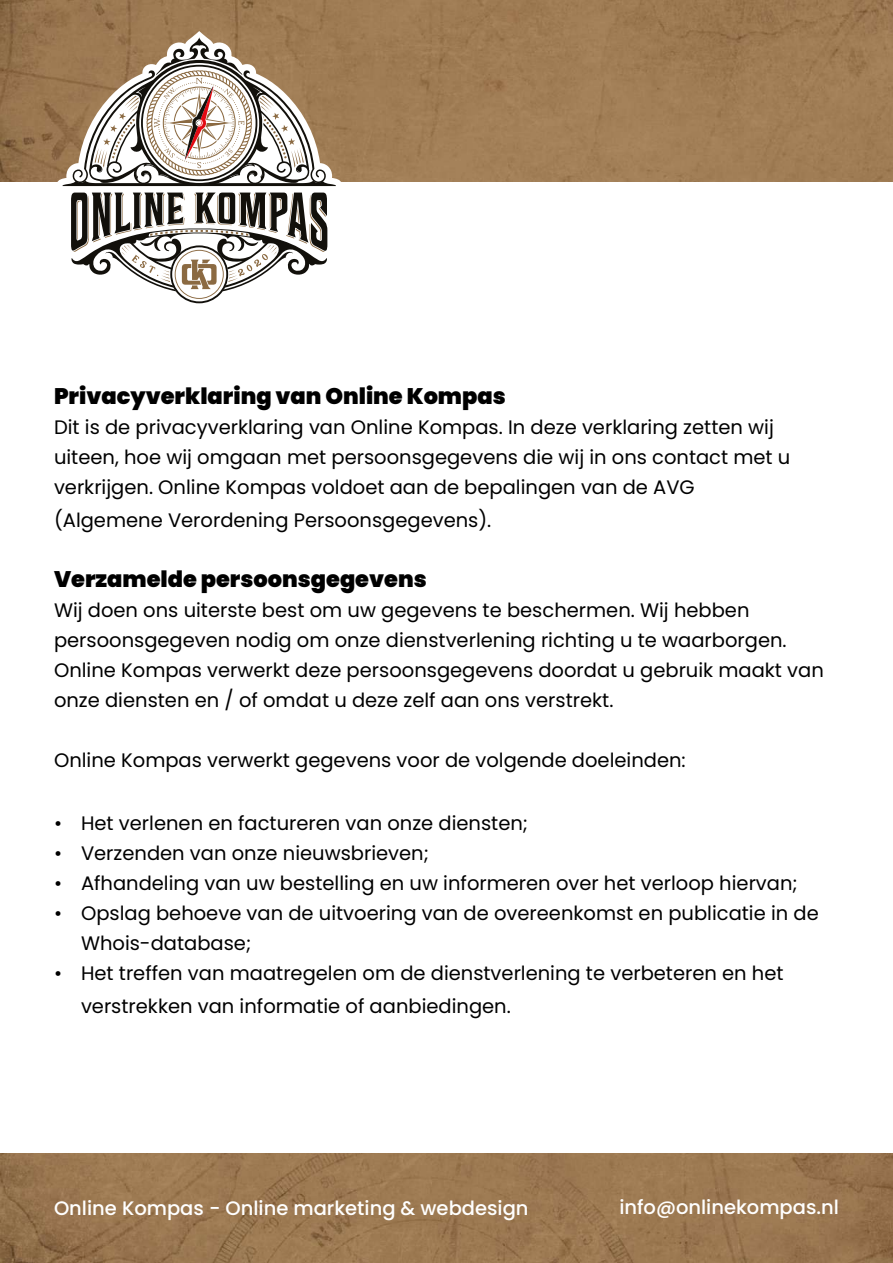
<style>
.page{position:relative;width:893px;height:1263px;background:#fff}
.page>*{position:absolute;margin:0;border:0;box-sizing:border-box;transform-origin:0 0}
.t1{font:900 22.5px "Poppins";color:#000}
.t2{font:19.5px/30px "Poppins";color:#000}
.t3{font:500 19.5px "Poppins";color:#fff}
</style>
<div class="page">
<img style="left:0;top:1153px;width:893px;height:110px">
<img style="left:0;top:0;width:893px;height:181px">
<svg style="left:56px;top:31px;width:286px;height:273px;fill:#9f7c55"></svg>
<svg style="left:62px;top:37px;width:274px;height:266px"></svg>
<p class="t1" style="left:54px;top:383px;width:453px">Privacyverklaring van Online Kompas</p>
<p class="t2" style="left:54px;top:412px;width:738px">Dit is de privacyverklaring van Online Kompas. In deze verklaring zetten wij uiteen, hoe wij omgaan met persoonsgegevens die wij in ons contact met u verkrijgen. Online Kompas voldoet aan de bepalingen van de AVG</p>
<p class="t2" style="left:54px;top:505px;width:439px">(Algemene Verordening Persoonsgegevens).</p>
<p class="t1" style="left:54px;top:566px;width:374px">Verzamelde persoonsgegevens</p>
<p class="t2" style="left:54px;top:595px;width:771px">Wij doen ons uiterste best om uw gegevens te beschermen. Wij hebben persoonsgegeven nodig om onze dienstverlening richting u te waarborgen.<br>Online Kompas verwerkt deze persoonsgegevens doordat u gebruik maakt van onze diensten en / of omdat u deze zelf aan ons verstrekt.</p>
<p class="t2" style="left:54px;top:745px;width:633px">Online Kompas verwerkt gegevens voor de volgende doeleinden:</p>
<p class="t2" style="left:54px;top:808px;width:476px">• Het verlenen en factureren van onze diensten;</p>
<p class="t2" style="left:54px;top:838px;width:376px">• Verzenden van onze nieuwsbrieven;</p>
<p class="t2" style="left:54px;top:868px;width:745px">• Afhandeling van uw bestelling en uw informeren over het verloop hiervan;</p>
<p class="t2" style="left:81px;top:898px;width:739px;text-indent:-27px">• Opslag behoeve van de uitvoering van de overeenkomst en publicatie in de<br>Whois-database;</p>
<p class="t2" style="left:81px;top:956px;width:704px;line-height:33px;text-indent:-27px">• Het treffen van maatregelen om de dienstverlening te verbeteren en het verstrekken van informatie of aanbiedingen.</p>
<p class="t3" style="left:54px;top:1196px;width:476px">Online Kompas - Online marketing &amp; webdesign</p>
<p class="t3" style="left:619px;top:1196px;width:221px">info@onlinekompas.nl</p>
</div>
